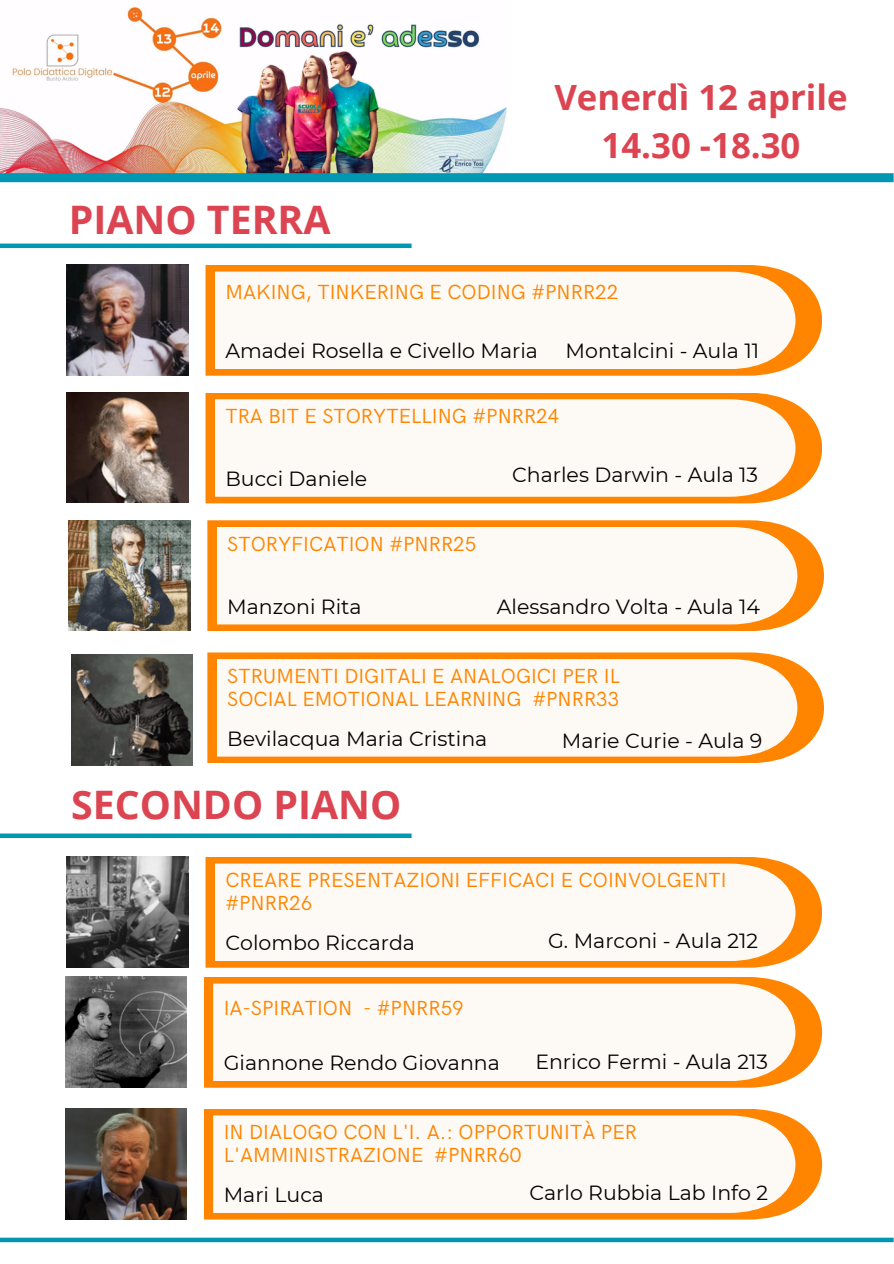
<style>
.page{position:relative;width:894px;height:1264px;background:#fff}
.page>*{position:absolute;margin:0;border:0;box-sizing:border-box;transform-origin:0 0}
.t1{font:700 39.3px "Open Sans";color:#db4450}
.t2{font:700 34.8px/48px "Open Sans";color:#db4450;text-align:center}
.t3{font:20.55px/23.1px "HK Grotesk";color:#ff8500}
.t4{font:20.55px "Montserrat";color:#040202}
</style>
<div class="page">
<img style="left:71px;top:654px;width:122px;height:111px">
<svg style="left:207px;top:652px;width:616px;height:111px;background:#fe9a2d"></svg>
<div style="left:217px;top:659px;width:580px;height:97px;background:#fdfaf5"></div>
<img style="left:67px;top:265px;width:121px;height:110px">
<svg style="left:205px;top:265px;width:616px;height:111px;background:#fe9726"></svg>
<div style="left:215px;top:271px;width:580px;height:98px;background:#fdfaf5"></div>
<img style="left:67px;top:392px;width:121px;height:111px">
<svg style="left:205px;top:393px;width:616px;height:110px;background:#fe9523"></svg>
<div style="left:215px;top:399px;width:580px;height:98px;background:#fdfaf5"></div>
<img style="left:69px;top:520px;width:121px;height:110px">
<svg style="left:207px;top:520px;width:616px;height:111px;background:#fe9829"></svg>
<div style="left:217px;top:527px;width:580px;height:97px;background:#fdfaf5"></div>
<img style="left:67px;top:857px;width:121px;height:110px">
<svg style="left:205px;top:857px;width:616px;height:110px;background:#fe9523"></svg>
<div style="left:215px;top:863px;width:580px;height:98px;background:#fdfaf5"></div>
<img style="left:0;top:7px;width:506px;height:166px">
<div style="left:0;top:173px;width:893px;height:9px;background:#0097b2"></div>
<div style="left:0;top:1237px;width:893px;height:5px;background:#0097b2"></div>
<div style="left:0;top:243px;width:411px;height:5px;background:#0097b2"></div>
<img style="left:65px;top:976px;width:122px;height:111px">
<svg style="left:204px;top:977px;width:617px;height:110px;background:#fe9521"></svg>
<div style="left:213px;top:983px;width:582px;height:98px;background:#fdfaf5"></div>
<img style="left:65px;top:1108px;width:122px;height:111px">
<svg style="left:204px;top:1109px;width:617px;height:110px;background:#fe992a"></svg>
<div style="left:213px;top:1115px;width:582px;height:97px;background:#fdfaf5"></div>
<div style="left:0;top:833px;width:411px;height:5px;background:#0097b2"></div>
<h3 class="t1" style="left:69px;top:192px;width:263px">PIANO TERRA</h3>
<h1 class="t2" style="left:554px;top:72px;width:295px">Venerdì 12 aprile<br>14.30 -18.30</h1>
<p class="t3" style="left:225px;top:281px;width:394px">MAKING, TINKERING E CODING #PNRR22</p>
<h3 class="t4" style="left:225px;top:338px;width:314px">Amadei Rosella e Civello Maria</h3>
<p class="t4" style="left:565px;top:338px;width:195px">Montalcini - Aula 11</p>
<h3 class="t3" style="left:225px;top:405px;width:335px">TRA BIT E STORYTELLING #PNRR24</h3>
<p class="t4" style="left:225px;top:466px;width:143px">Bucci Daniele</p>
<p class="t3" style="left:227px;top:533px;width:250px">STORYFICATION #PNRR25</p>
<p class="t4" style="left:227px;top:593px;width:136px">Manzoni Rita</p>
<h3 class="t4" style="left:512px;top:462px;width:247px">Charles Darwin - Aula 13</h3>
<p class="t4" style="left:496px;top:593px;width:264px">Alessandro Volta - Aula 14</p>
<h1 class="t3" style="left:227px;top:665px;width:394px">STRUMENTI DIGITALI E ANALOGICI PER IL<br>SOCIAL EMOTIONAL LEARNING #PNRR33</h1>
<h2 class="t4" style="left:227px;top:726px;width:261px">Bevilacqua Maria Cristina</h2>
<p class="t1" style="left:71px;top:777px;width:332px">SECONDO PIANO</p>
<p class="t4" style="left:561px;top:728px;width:202px">Marie Curie - Aula 9</p>
<p class="t3" style="left:225px;top:869px;width:502px">CREARE PRESENTAZIONI EFFICACI E COINVOLGENTI #PNRR26</p>
<h3 class="t4" style="left:225px;top:930px;width:191px">Colombo Riccarda</h3>
<p class="t3" style="left:223px;top:997px;width:241px">IA-SPIRATION - #PNRR59</p>
<h3 class="t4" style="left:223px;top:1050px;width:278px">Giannone Rendo Giovanna</h3>
<p class="t4" style="left:548px;top:928px;width:211px">G. Marconi - Aula 212</p>
<p class="t4" style="left:535px;top:1048px;width:234px">Enrico Fermi - Aula 213</p>
<p class="t3" style="left:223px;top:1121px;width:414px">IN DIALOGO CON L'I. A.: OPPORTUNITÀ PER<br>L'AMMINISTRAZIONE #PNRR60</p>
<p class="t4" style="left:529px;top:1179px;width:240px">Carlo Rubbia Lab Info 2</p>
<h3 class="t4" style="left:223px;top:1182px;width:102px">Mari Luca</h3>
</div>
